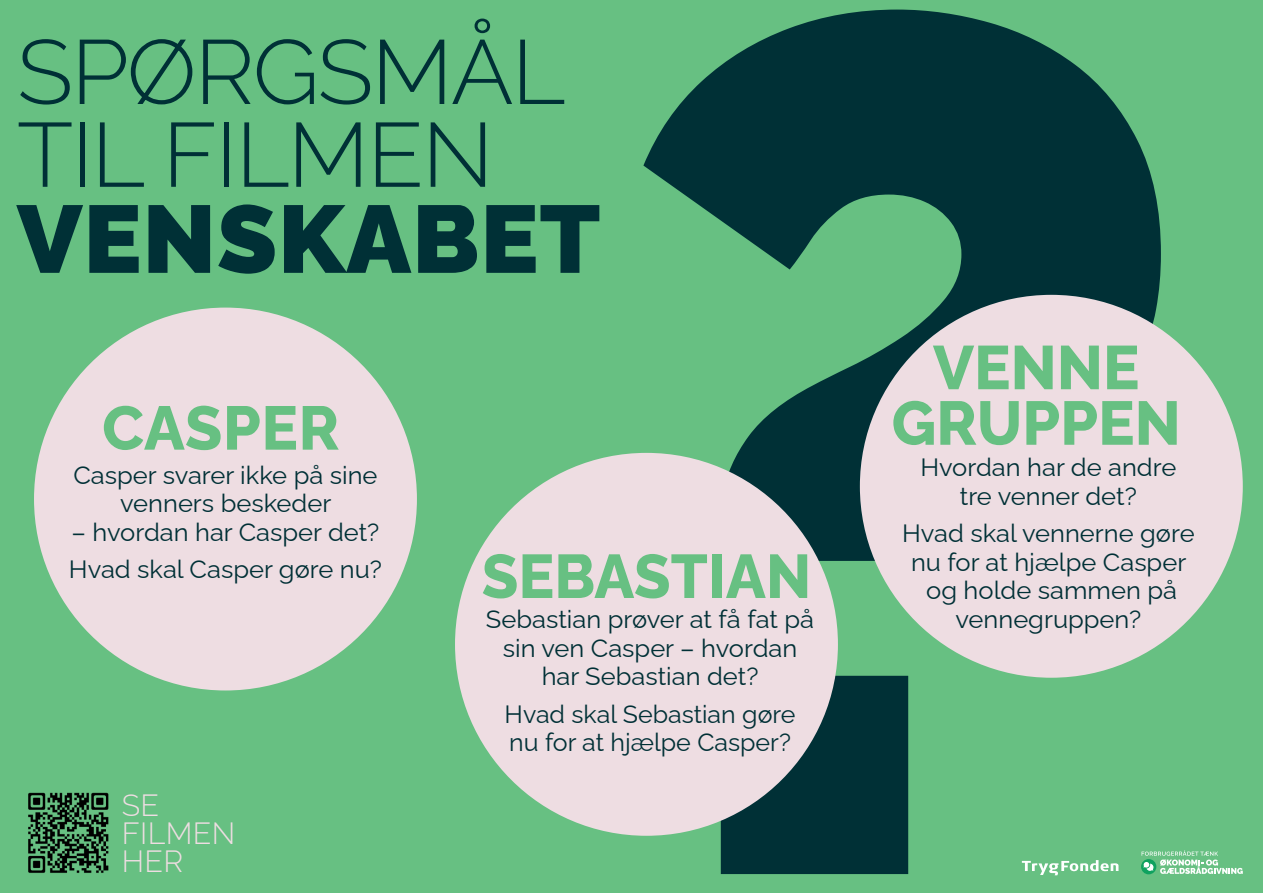
<style>
.page{position:relative;width:1263px;height:893px;background:#67c082}
.page>*{position:absolute;margin:0;border:0;box-sizing:border-box;transform-origin:0 0}
.t1{font:900 95.4px "Raleway";letter-spacing:.01em;color:#003036}
.t2{font:300 90.75px "Raleway";letter-spacing:-.02em;color:#003036}
.t3{font:800 61.5px "Raleway";color:#67c082}
.t4{font:300 30.75px "Raleway";letter-spacing:.01em;color:#eedde2}
.t5{font:25.05px/28.5px "Raleway";color:#003036;text-align:center}
</style>
<div class="page">
<svg style="left:643px;top:10px;width:518px;height:864px;fill:#003036"></svg>
<svg style="left:1022px;top:860px;width:96px;height:15px"></svg>
<svg style="left:1141px;top:850px;width:102px;height:24px"></svg>
<div style="left:34px;top:308px;width:383px;height:382px;background:#eedde2;border-radius:50%"></div>
<div style="left:860px;top:295px;width:383px;height:383px;background:#eedde2;border-radius:50%"></div>
<div style="left:455px;top:453px;width:383px;height:383px;background:#eedde2;border-radius:50%"></div>
<img style="left:28px;top:792px;width:81px;height:81px">
<p class="t2" style="left:17px;top:0;width:550px">SPØRGSMÅL</p>
<p class="t2" style="left:17px;top:82px;width:478px">TIL FILMEN</p>
<p class="t1" style="left:17px;top:163px;width:585px">VENSKABET</p>
<p class="t3" style="left:102px;top:379px;width:239px">CASPER</p>
<p class="t5" style="left:73px;top:458px;width:306px">Casper svarer ikke på sine</p>
<p class="t5" style="left:120px;top:486px;width:213px">venners beskeder</p>
<p class="t5" style="left:71px;top:515px;width:309px">– hvordan har Casper det?</p>
<p class="t5" style="left:69px;top:552px;width:315px">Hvad skal Casper gøre nu?</p>
<p class="t4" style="left:122px;top:780px;width:39px">SE</p>
<p class="t4" style="left:122px;top:809px;width:115px">FILMEN</p>
<p class="t4" style="left:122px;top:837px;width:63px">HER</p>
<p class="t3" style="left:482px;top:527px;width:331px">SEBASTIAN</p>
<p class="t5" style="left:486px;top:602px;width:330px">Sebastian prøver at få fat på sin ven Casper – hvordan</p>
<p class="t5" style="left:542px;top:659px;width:218px">har Sebastian det?</p>
<p class="t5" style="left:505px;top:697px;width:292px">Hvad skal Sebastian gøre</p>
<p class="t5" style="left:509px;top:725px;width:283px">nu for at hjælpe Casper?</p>
<p class="t3" style="left:933px;top:318px;width:208px">VENNE</p>
<p class="t3" style="left:892px;top:374px;width:291px">GRUPPEN</p>
<p class="t5" style="left:920px;top:450px;width:257px">Hvordan har de andre</p>
<p class="t5" style="left:960px;top:479px;width:178px">tre venner det?</p>
<p class="t5" style="left:902px;top:516px;width:294px">Hvad skal vennerne gøre nu for at hjælpe Casper</p>
<p class="t5" style="left:926px;top:573px;width:252px">og holde sammen på</p>
<p class="t5" style="left:955px;top:602px;width:187px">vennegruppen?</p>
</div>
